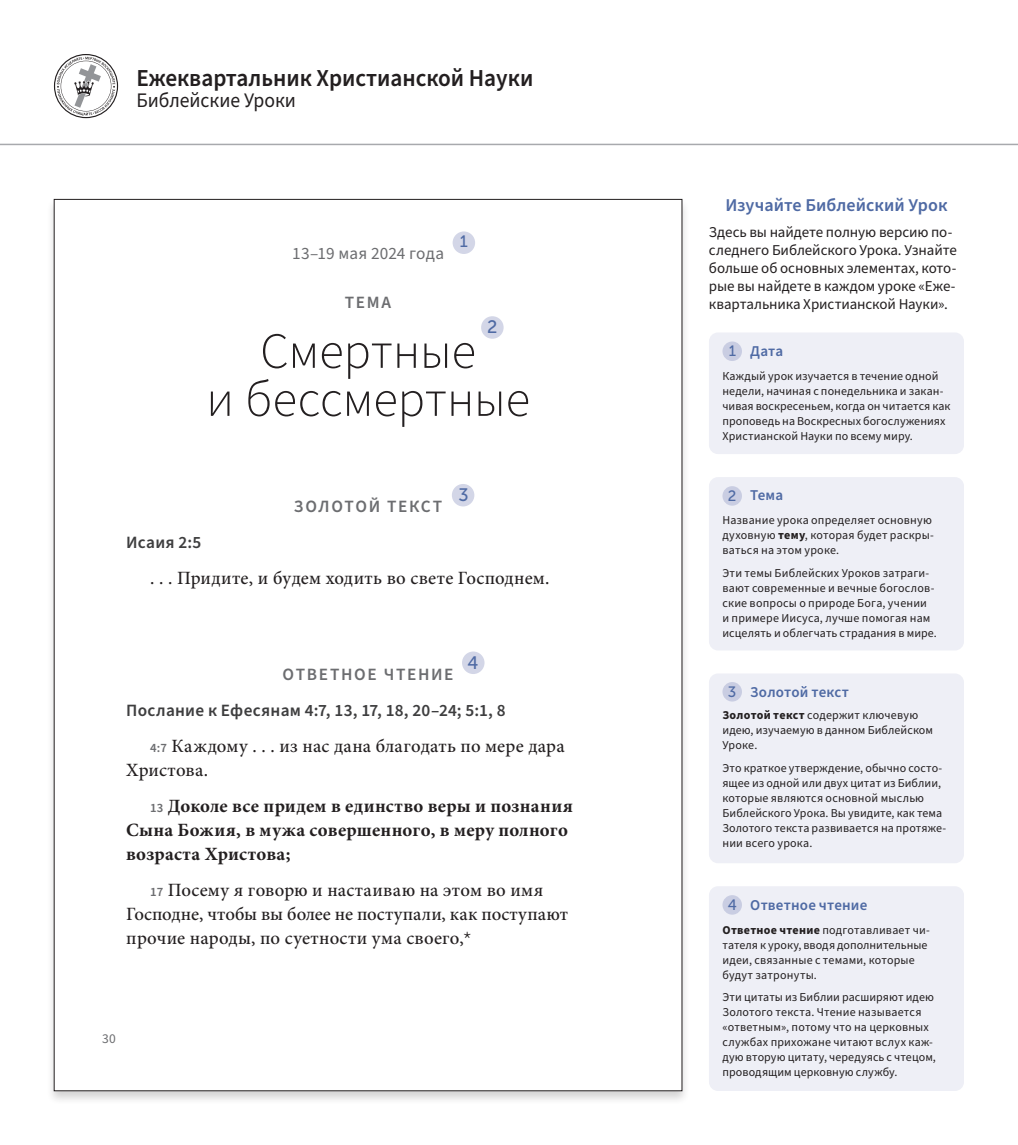
<style>
.page{position:relative;width:1018px;height:1145px;background:#fff}
.page>*{position:absolute;margin:0;border:0;box-sizing:border-box;transform-origin:0 0}
.t1{font:300 50.7px/48px "Source Sans Pro";letter-spacing:-.005em;color:#231f20;text-align:center}
.t2{font:600 24.45px "Source Sans Pro";color:#231f20;scale:.95 1}
.t3{font:20.7px "Source Sans Pro";color:#231f20;scale:.95 1}
.t4{font:500 18.75px/24px "Minion Pro";letter-spacing:.01em;color:#231f20}
.t5{font:700 18.75px/24px "Minion Pro";letter-spacing:.015em;color:#231f20}
.Headers{font:600 18px "Source Sans Pro";color:#4f6aa4}
.Label_Numbers{font:18px "Museo Sans 500";color:#4f6aa4}
.t6{font:600 17.25px/36px "Source Sans Pro";letter-spacing:.02em;color:#3e3e3f}
.t7{font:17.25px "Source Sans Pro";letter-spacing:.005em;color:#6c6d70}
.t8{font:600 17.25px "Source Sans Pro";letter-spacing:.095em;color:#6c6d70}
.Label_Numbers-2{font:16.5px "Museo Sans 500";color:#4f6aa4}
.Main_Text{font:15px/18px "Source Sans Pro";letter-spacing:-.005em;color:#231f20}
.Headers-2{font:600 15px "Source Sans Pro";letter-spacing:.01em;color:#4f6aa4}
.Label_Numbers__small{font:15px "Museo Sans 500";color:#4f6aa4}
.t9{font:13.5px "Source Sans Pro";color:#6c6d70}
.Main_Text-2{font:12px/15px "Source Sans Pro";letter-spacing:.01em;color:#231f20}
.s1{color:#6c6d70}
.s2{font-family:"Source Sans Pro";font-weight:600;font-size:12.75px;color:#6c6d70}
.s3{font-family:"Source Sans Pro";font-weight:200;font-size:27px}
.s4{font-weight:700}
</style>
<div class="page">
<hr style="left:0;top:144px;width:1018px;height:1px;background:#a8a9ad">
<svg style="left:54px;top:54px;width:64px;height:64px"></svg>
<div style="left:109px;top:109px;width:10px;height:10px;background:#fff"></div>
<div style="left:46px;top:197px;width:645px;height:908px;background:#231f20;opacity:.2"></div>
<div style="left:54px;top:199px;width:628px;height:891px;background:#fff"></div>
<div style="left:453px;top:231px;width:22px;height:23px;background:#d3d6e7;border-radius:50%"></div>
<div style="left:452px;top:484px;width:22px;height:22px;background:#d3d6e7;border-radius:50%"></div>
<div style="left:481px;top:316px;width:23px;height:23px;background:#d3d6e7;border-radius:50%"></div>
<div style="left:462px;top:651px;width:22px;height:23px;background:#d3d6e7;border-radius:50%"></div>
<div style="left:709px;top:332px;width:255px;height:122px;background:#eeeff6;border-radius:9px"></div>
<div style="left:722px;top:341px;width:20px;height:20px;background:#c9cde2;border-radius:50%"></div>
<div style="left:709px;top:477px;width:255px;height:173px;background:#eeeff6;border-radius:9px"></div>
<div style="left:722px;top:486px;width:20px;height:19px;background:#c9cde2;border-radius:50%"></div>
<div style="left:709px;top:673px;width:255px;height:190px;background:#eeeff6;border-radius:9px"></div>
<div style="left:722px;top:682px;width:20px;height:19px;background:#c9cde2;border-radius:50%"></div>
<div style="left:709px;top:886px;width:255px;height:205px;background:#eeeff6;border-radius:9px"></div>
<div style="left:722px;top:895px;width:20px;height:19px;background:#c9cde2;border-radius:50%"></div>
<h2 class="t2" style="left:136px;top:61px;width:419px">Ежеквартальник Христианской Науки</h2>
<h3 class="t3" style="left:136px;top:87px;width:170px">Библейские Уроки</h3>
<p class="Label_Numbers-2" style="left:460px;top:233px;width:10px">1</p>
<p class="t7" style="left:292px;top:242px;width:153px">13–19 мая 2024 года</p>
<p class="t8" style="left:345px;top:290px;width:48px">ТЕМА</p>
<p class="t1" style="left:206px;top:328px;width:325px">Смертные<br>и бессмертные</p>
<p class="Label_Numbers" style="left:487px;top:317px;width:12px">2</p>
<p class="t8" style="left:294px;top:494px;width:150px">ЗОЛОТОЙ ТЕКСТ</p>
<p class="Label_Numbers" style="left:458px;top:485px;width:12px">3</p>
<p class="t6" style="left:126px;top:525px;width:77px">Исаия 2:5</p>
<p class="t4" style="left:150px;top:566px;width:401px">. . . Придите, и будем ходить во свете Господнем.</p>
<p class="Label_Numbers" style="left:467px;top:652px;width:12px">4</p>
<p class="t6" style="left:126px;top:657px;width:381px;text-indent:156px"><span class="s1">ОТВЕТНОЕ ЧТЕНИЕ<br></span>Послание к Ефесянам 4:7, 13, 17, 18, 20–24; 5:1, 8</p>
<p class="t4" style="left:126px;top:734px;width:440px;text-indent:24px"><span class="s2">4:7</span> Каждому . . . из нас дана благодать по мере дара<br>Христова.</p>
<p class="t5" style="left:126px;top:793px;width:448px;text-indent:24px"><span class="s2">13</span> Доколе все придем в единство веры и познания<br>Сына Божия, в мужа совершенного, в меру полного возраста Христова;</p>
<p class="t4" style="left:126px;top:878px;width:443px;text-indent:24px"><span class="s2">17</span> Посему я говорю и настаиваю на этом во имя<br>Господне, чтобы вы более не поступали, как поступают прочие народы, по суетности ума своего,<span class="s3">*</span></p>
<p class="t9" style="left:102px;top:1029px;width:15px">30</p>
<p class="Headers" style="left:725px;top:193px;width:224px">Изучайте Библейский Урок</p>
<p class="Main_Text" style="left:709px;top:223px;width:249px">Здесь вы найдете полную версию по&shy;следнего Библейского Урока. Узнайте больше об основных элементах, кото&shy;рые вы найдете в каждом уроке «Еже&shy;квартальника Христианской Науки».</p>
<p class="Label_Numbers__small" style="left:729px;top:343px;width:9px">1</p>
<p class="Headers-2" style="left:750px;top:341px;width:35px">Дата</p>
<p class="Main_Text-2" style="left:722px;top:369px;width:229px">Каждый урок изучается в течение одной недели, начиная с понедельника и закан&shy;чивая воскресеньем, когда он читается как проповедь на Воскресных богослужениях Христианской Науки по всему миру.</p>
<p class="Headers-2" style="left:750px;top:485px;width:34px">Тема</p>
<p class="Main_Text-2" style="left:722px;top:513px;width:213px">Название урока определяет основную духовную <span class="s4">тему</span>, которая будет раскры&shy;ваться на этом уроке.</p>
<p class="Main_Text-2" style="left:722px;top:566px;width:216px">Эти темы Библейских Уроков затраги&shy;вают современные и вечные богослов&shy;ские вопросы о природе Бога, учении<br>и примере Иисуса, лучше помогая нам исцелять и облегчать страдания в мире.</p>
<p class="Label_Numbers__small" style="left:728px;top:488px;width:10px">2</p>
<p class="Headers-2" style="left:750px;top:682px;width:100px">Золотой текст</p>
<p class="Main_Text-2" style="left:722px;top:708px;width:212px"><span class="s4">Золотой текст</span> содержит ключевую идею, изучаемую в данном Библейском<br>Уроке.</p>
<p class="Main_Text-2" style="left:722px;top:760px;width:225px">Это краткое утверждение, обычно состо&shy;ящее из одной или двух цитат из Библии, которые являются основной мыслью Библейского Урока. Вы увидите, как тема Золотого текста развивается на протяже&shy;нии всего урока.</p>
<p class="Label_Numbers__small" style="left:728px;top:684px;width:10px">3</p>
<p class="Headers-2" style="left:750px;top:894px;width:119px">Ответное чтение</p>
<p class="Main_Text-2" style="left:722px;top:922px;width:209px"><span class="s4">Ответное чтение</span> подготавливает чи&shy;тателя к уроку, вводя дополнительные идеи, связанные с темами, которые будут затронуты.</p>
<p class="Main_Text-2" style="left:722px;top:990px;width:215px">Эти цитаты из Библии расширяют идею Золотого текста. Чтение называется «ответным», потому что на церковных службах прихожане читают вслух каж&shy;дую вторую цитату, чередуясь с чтецом, проводящим церковную службу.</p>
<p class="Label_Numbers__small" style="left:728px;top:897px;width:11px">4</p>
</div>
